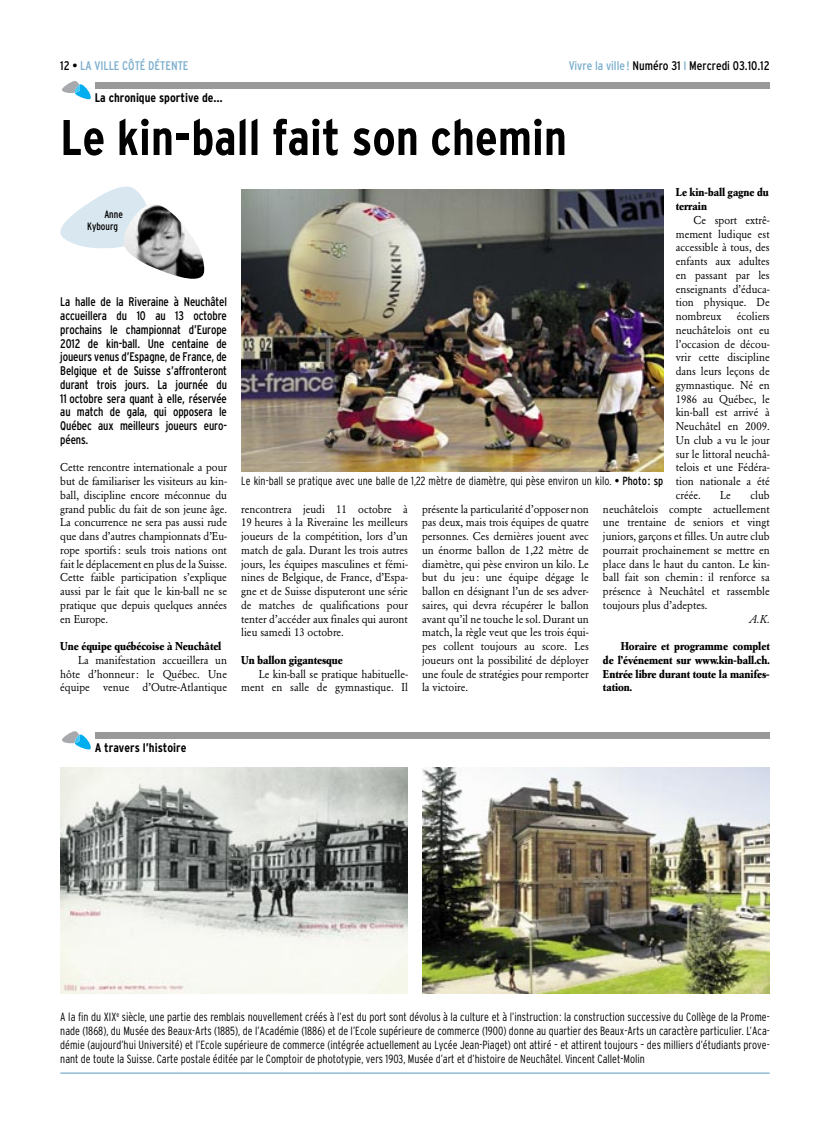
<style>
.page{position:relative;width:830px;height:1134px;background:#fff}
.page>*{position:absolute;margin:0;border:0;box-sizing:border-box;transform-origin:0 0}
.t1{font:700 condensed 50px "Interstate";color:#000}
.t2{font:condensed 12.5px/13.8px "Interstate";letter-spacing:-.01em;color:#000;text-align:justify;scale:.95 1}
.t3{font:700 condensed 12.5px "Interstate";color:#000}
.t4{font:condensed 12.5px "Interstate";letter-spacing:-.01em;color:#000}
.t5{font:condensed 12.5px "Interstate";color:#7caece}
.t6{font:300 condensed 11.88px/13.8px "Interstate";color:#000;text-align:justify;scale:.95 1}
.t7{font:11.25px/13.8px "Garamond BE";color:#000;text-align:justify;scale:.95 1}
.t8{font:700 11.25px/13.8px "Garamond BE";color:#000;scale:.95 1}
.t9{font:italic 11.25px "Garamond BE";color:#000;scale:.95 1}
.t10{font:condensed 10.62px/11.2px "Interstate";color:#000;scale:.95 1}
.s1{color:#000}
.s2{color:#7caece}
.s3{font-weight:400}
</style>
<div class="page">
<hr style="left:60px;top:1072px;width:709px;height:2px;background:#7caece">
<svg style="left:62px;top:81px;width:29px;height:18px"></svg>
<div style="left:95px;top:83px;width:674px;height:6px;background:#999"></div>
<img style="left:241px;top:189px;width:422px;height:282px">
<svg style="left:62px;top:731px;width:29px;height:18px"></svg>
<div style="left:95px;top:733px;width:674px;height:6px;background:#999"></div>
<img style="left:60px;top:768px;width:347px;height:226px">
<img style="left:422px;top:768px;width:347px;height:226px">
<svg style="left:60px;top:186px;width:85px;height:62px"></svg>
<img style="left:123px;top:203px;width:82px;height:76px">
<p class="t5" style="left:60px;top:61px;width:130px"><span class="s1">12 •</span> LA VILLE CÔTÉ DÉTENTE</p>
<p class="t3" style="left:95px;top:93px;width:130px">La chronique sportive de…</p>
<p class="t4" style="left:568px;top:61px;width:202px"><span class="s2">Vivre la ville !</span> Numéro 31 <span class="s2">I</span> Mercredi 03.10.12</p>
<h1 class="t1" style="left:60px;top:119px;width:508px">Le kin-ball fait son chemin</h1>
<p class="t10" style="left:87px;top:210px;width:39px;text-indent:17px">Anne<br>Kybourg</p>
<p class="t2" style="left:60px;top:296px;width:177px">La halle de la Riveraine à Neuchâtel accueillera du 10 au 13 octobre prochains le championnat d’Europe 2012 de kin-ball. Une centaine de joueurs venus d’Espagne, de France, de Belgique et de Suisse s’affronteront durant trois jours. La journée du 11 octobre sera quant à elle, réservée au match de gala, qui opposera le Québec aux meilleurs joueurs euro&shy;péens.</p>
<p class="t7" style="left:60px;top:461px;width:177px">Cette rencontre internationale a pour but de familiariser les visiteurs au kin&shy;ball, discipline encore méconnue du grand public du fait de son jeune âge.<br>La concurrence ne sera pas aussi rude que dans d’autres championnats d’Eu&shy;rope sportifs: seuls trois nations ont fait le déplacement en plus de la Suisse.<br>Cette faible participation s’explique aussi par le fait que le kin-ball ne se pratique que depuis quelques années en Europe.</p>
<p class="t8" style="left:60px;top:640px;width:171px">Une équipe québécoise à Neuchâtel</p>
<p class="t7" style="left:60px;top:654px;width:177px;text-indent:18px">La manifestation accueillera un hôte d’honneur: le Québec. Une équipe venue d’Outre-Atlantique</p>
<p class="t8" style="left:675px;top:186px;width:99px">Le kin-ball gagne du terrain</p>
<p class="t7" style="left:675px;top:214px;width:100px;text-indent:18px">Ce sport extrê&shy;mement ludique est accessible à tous, des enfants aux adultes en passant par les enseignants d’éduca&shy;tion physique. De nombreux</p>
<p class="t7" style="left:675px;top:310px;width:100px;text-indent:61px">écoliers neuchâtelois ont eu l’occasion de décou&shy;vrir cette discipline dans leurs leçons de gymnastique. Né en 1986 au Québec, le kin-ball est arrivé à Neuchâtel en 2009.<br>Un club a vu le jour sur le littoral neuchâ&shy;telois et une Fédéra&shy;tion nationale a été créée.</p>
<p class="t6" style="left:241px;top:475px;width:445px">Le kin-ball se pratique avec une balle de 1,22 mètre de diamètre, qui pèse environ un kilo. <span class="s3">• Photo: sp</span></p>
<p class="t7" style="left:602px;top:489px;width:177px;text-indent:147px">club neuchâtelois compte actuellement une trentaine de seniors et vingt juniors, garçons et filles. Un autre club pourrait prochainement se mettre en place dans le haut du canton. Le kin&shy;ball fait son chemin: il renforce sa présence à Neuchâtel et rassemble toujours plus d’adeptes.</p>
<p class="t9" style="left:748px;top:614px;width:24px">A.K.</p>
<p class="t8" style="left:602px;top:640px;width:177px;text-align:justify;text-indent:18px">Horaire et programme complet de l’événement sur www.kin-ball.ch.<br>Entrée libre durant toute la manifes&shy;tation.</p>
<p class="t7" style="left:720px;top:489px;width:13px">Le</p>
<p class="t7" style="left:422px;top:503px;width:177px">présente la particularité d’opposer non pas deux, mais trois équipes de quatre personnes. Ces dernières jouent avec un énorme ballon de 1,22 mètre de diamètre, qui pèse environ un kilo. Le but du jeu: une équipe dégage le ballon en désignant l’un de ses adver&shy;saires, qui devra récupérer le ballon avant qu’il ne touche le sol. Durant un match, la règle veut que les trois équi&shy;pes collent toujours au score. Les joueurs ont la possibilité de déployer une foule de stratégies pour remporter la victoire.</p>
<p class="t7" style="left:241px;top:503px;width:177px">rencontrera jeudi 11 octobre à 19 heures à la Riveraine les meilleurs joueurs de la compétition, lors d’un match de gala. Durant les trois autres jours, les équipes masculines et fémi&shy;nines de Belgique, de France, d’Espa&shy;gne et de Suisse disputeront une série de matches de qualifications pour tenter d’accéder aux finales qui auront lieu samedi 13 octobre.</p>
<p class="t8" style="left:241px;top:654px;width:108px">Un ballon gigantesque</p>
<p class="t7" style="left:241px;top:668px;width:177px;text-align:right">Le kin-ball se pratique habituelle&shy;ment en salle de gymnastique. Il</p>
<p class="t3" style="left:95px;top:743px;width:93px">A travers l’histoire</p>
<p class="t6" style="left:60px;top:1011px;width:748px">A la fin du XIX<sup>e</sup> siècle, une partie des remblais nouvellement créés à l’est du port sont dévolus à la culture et à l’instruction: la construction successive du Collège de la Prome&shy;nade (1868), du Musée des Beaux-Arts (1885), de l’Académie (1886) et de l’Ecole supérieure de commerce (1900) donne au quartier des Beaux-Arts un caractère particulier. L’Aca&shy;démie (aujourd’hui Université) et l’Ecole supérieure de commerce (intégrée actuellement au Lycée Jean-Piaget) ont attiré – et attirent toujours – des milliers d’étudiants prove&shy;nant de toute la Suisse. Carte postale éditée par le Comptoir de phototypie, vers 1903, Musée d’art et d’histoire de Neuchâtel. Vincent Callet-Molin</p>
</div>
